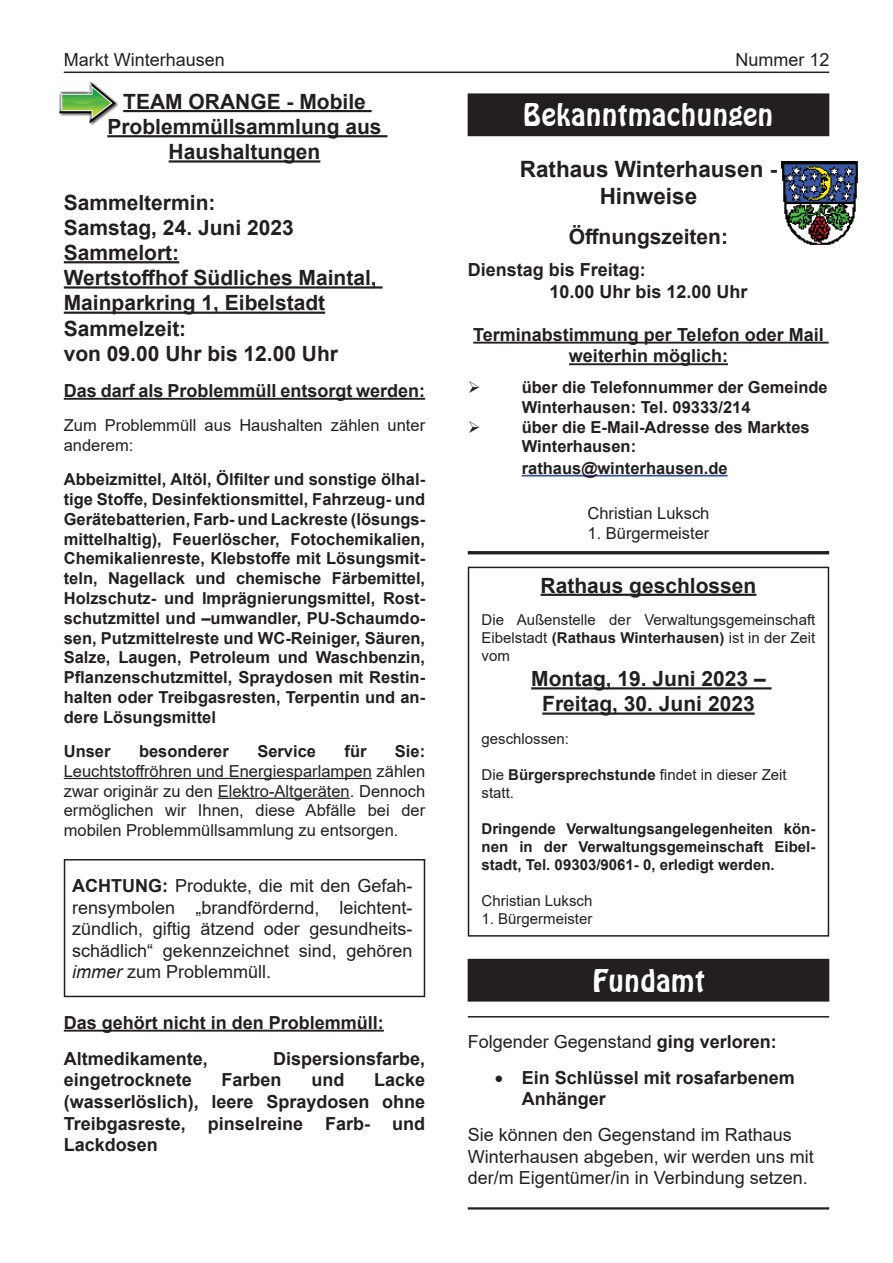
<style>
.page{position:relative;width:893px;height:1263px;background:#fff}
.page>*{position:absolute;margin:0;border:0;box-sizing:border-box;transform-origin:0 0}
.t1{font:30px "Hobo BT";color:#fff}
.t2{font:700 22.5px/27px "Arial";color:#231f20;text-align:center}
.t3{font:700 21px/25.2px "Arial";color:#231f20;text-align:center}
.t4{font:700 18px/21.6px "Arial";color:#231f20}
.t5{font:18px/21.6px "Arial";color:#231f20;text-align:justify}
.t6{font:700 16.5px/19.8px "Arial";color:#231f20}
.t7{font:16.5px/19.8px "Arial";color:#231f20}
.t8{font:15px/18px "Arial";color:#231f20;text-align:justify}
.t9{font:700 15px/18px "Arial";color:#231f20;text-align:justify}
.s1{font-weight:700}
.s2{font-style:italic}
</style>
<div class="page">
<img style="left:59px;top:81px;width:59px;height:45px">
<hr style="left:64px;top:72px;width:765px;height:1px;background:#231f20">
<hr style="left:123px;top:110px;width:249px;height:2px;background:#231f20">
<hr style="left:107px;top:135px;width:280px;height:2px;background:#231f20">
<hr style="left:169px;top:160px;width:151px;height:3px;background:#231f20">
<hr style="left:64px;top:261px;width:115px;height:2px;background:#231f20">
<hr style="left:64px;top:286px;width:319px;height:3px;background:#231f20">
<hr style="left:64px;top:312px;width:261px;height:2px;background:#231f20">
<hr style="left:64px;top:398px;width:361px;height:2px;background:#231f20">
<hr style="left:64px;top:778px;width:308px;height:1px;background:#231f20">
<hr style="left:218px;top:798px;width:132px;height:1px;background:#231f20">
<hr style="left:64px;top:1030px;width:320px;height:1px;background:#231f20">
<div style="left:64px;top:859px;width:361px;height:138px;border:2px solid #231f20"></div>
<hr style="left:473px;top:342px;width:356px;height:2px;background:#231f20">
<hr style="left:569px;top:363px;width:159px;height:2px;background:#231f20">
<hr style="left:522px;top:475px;width:206px;height:2px;background:#3853a3">
<hr style="left:468px;top:551px;width:361px;height:3px;background:#231f20">
<img style="left:781px;top:162px;width:77px;height:83px">
<div style="left:468px;top:94px;width:361px;height:42px;background:#231f20"></div>
<hr style="left:540px;top:594px;width:216px;height:2px;background:#231f20">
<hr style="left:531px;top:687px;width:241px;height:2px;background:#231f20">
<hr style="left:542px;top:712px;width:213px;height:3px;background:#231f20">
<div style="left:468px;top:567px;width:361px;height:369px;border:2px solid #231f20"></div>
<hr style="left:468px;top:1016px;width:361px;height:1px;background:#231f20">
<div style="left:468px;top:959px;width:361px;height:42px;background:#231f20"></div>
<hr style="left:468px;top:1207px;width:361px;height:2px;background:#231f20">
<p class="t5" style="left:64px;top:49px;width:163px">Markt Winterhausen</p>
<p class="t5" style="left:735px;top:49px;width:96px">Nummer 12</p>
<p class="t3" style="left:107px;top:89px;width:276px">TEAM ORANGE - Mobile<br>Problemmüllsammlung aus<br>Haushaltungen</p>
<p class="t3" style="left:64px;top:190px;width:314px;text-align:left">Sammeltermin:<br>Samstag, 24. Juni 2023<br>Sammelort:<br>Wertstoffhof Südliches Maintal,<br>Mainparkring 1, Eibelstadt<br>Sammelzeit:<br>von 09.00 Uhr bis 12.00 Uhr</p>
<p class="t4" style="left:64px;top:380px;width:363px">Das darf als Problemmüll entsorgt werden:</p>
<p class="t7" style="left:64px;top:415px;width:363px">Zum Problemmüll aus Haushalten zählen unter anderem:</p>
<p class="t6" style="left:64px;top:470px;width:363px;text-align:justify">Abbeizmittel, Altöl, Ölfilter und sonstige ölhal&shy;tige Stoffe, Desinfektionsmittel, Fahrzeug- und Gerätebatterien, Farb- und Lackreste (lösungs&shy;mittelhaltig), Feuerlöscher, Fotochemikalien, Chemikalienreste, Klebstoffe mit Lösungsmit&shy;teln, Nagellack und chemische Färbemittel, Holzschutz- und Imprägnierungsmittel, Rost&shy;schutzmittel und –umwandler, PU-Schaumdo&shy;sen, Putzmittelreste und WC-Reiniger, Säuren, Salze, Laugen, Petroleum und Waschbenzin, Pflanzenschutzmittel, Spraydosen mit Restin&shy;halten oder Treibgasresten, Terpentin und an&shy;dere Lösungsmittel</p>
<p class="t6" style="left:64px;top:741px;width:48px">Unser</p>
<p class="t6" style="left:139px;top:741px;width:91px">besonderer</p>
<p class="t6" style="left:257px;top:741px;width:60px">Service</p>
<p class="t6" style="left:344px;top:741px;width:23px">für</p>
<p class="t6" style="left:395px;top:741px;width:32px">Sie:</p>
<p class="t7" style="left:64px;top:761px;width:363px;text-align:justify">Leuchtstoffröhren und Energiesparlampen zählen zwar originär zu den Elektro-Altgeräten. Dennoch ermöglichen wir Ihnen, diese Abfälle bei der mobilen Problemmüllsammlung zu entsorgen.</p>
<p class="t5" style="left:72px;top:875px;width:342px"><span class="s1">ACHTUNG:</span> Produkte, die mit den Gefah&shy;rensymbolen „brandfördernd, leichtent&shy;zündlich, giftig ätzend oder gesundheits&shy;schädlich“ gekennzeichnet sind, gehören <span class="s2">immer</span> zum Problemmüll.</p>
<p class="t4" style="left:64px;top:1005px;width:322px;line-height:36px">Das gehört nicht in den Problemmüll:<br>Altmedikamente,</p>
<h1 class="t1" style="left:523px;top:97px;width:252px">Bekanntmachungen</h1>
<h2 class="t2" style="left:520px;top:156px;width:259px">Rathaus Winterhausen -<br>Hinweise</h2>
<p class="t3" style="left:569px;top:224px;width:161px">Öffnungszeiten:</p>
<p class="t4" style="left:549px;top:259px;width:200px;text-indent:-82px">Dienstag bis Freitag:<br>10.00 Uhr bis 12.00 Uhr</p>
<p class="t4" style="left:473px;top:324px;width:352px;text-align:center">Terminabstimmung per Telefon oder Mail weiterhin möglich:</p>
<p class="t6" style="left:522px;top:377px;width:307px">über die Telefonnummer der Gemeinde<br>Winterhausen: Tel. 09333/214</p>
<p class="t6" style="left:522px;top:417px;width:289px">über die E-Mail-Adresse des Marktes<br>Winterhausen:</p>
<p class="t6" style="left:522px;top:458px;width:207px">rathaus@winterhausen.de</p>
<p class="t7" style="left:587px;top:503px;width:123px">Christian Luksch</p>
<p class="t7" style="left:587px;top:523px;width:123px">1. Bürgermeister</p>
<p class="t3" style="left:540px;top:573px;width:217px">Rathaus geschlossen</p>
<p class="t8" style="left:482px;top:611px;width:335px">Die Außenstelle der Verwaltungsgemeinschaft Eibelstadt <span class="s1">(Rathaus Winterhausen)</span> ist in der Zeit vom</p>
<p class="t3" style="left:531px;top:666px;width:236px">Montag, 19. Juni 2023 –<br>Freitag, 30. Juni 2023</p>
<p class="t8" style="left:482px;top:729px;width:89px">geschlossen:</p>
<p class="t8" style="left:482px;top:765px;width:307px">Die <span class="s1">Bürgersprechstunde</span> findet in dieser Zeit statt.</p>
<p class="t9" style="left:482px;top:820px;width:335px">Dringende Verwaltungsangelegenheiten kön&shy;nen in der Verwaltungsgemeinschaft Eibel&shy;stadt, Tel. 09303/9061- 0, erledigt werden.</p>
<p class="t8" style="left:482px;top:891px;width:112px">Christian Luksch</p>
<p class="t8" style="left:482px;top:909px;width:112px">1. Bürgermeister</p>
<h1 class="t1" style="left:592px;top:962px;width:115px">Fundamt</h1>
<p class="t5" style="left:468px;top:1030px;width:311px">Folgender Gegenstand <span class="s1">ging verloren:</span></p>
<p class="t4" style="left:522px;top:1066px;width:275px;text-indent:-27px">• Ein Schlüssel mit rosafarbenem<br>Anhänger</p>
<p class="t5" style="left:468px;top:1124px;width:348px;text-align:left">Sie können den Gegenstand im Rathaus<br>Winterhausen abgeben, wir werden uns mit der/m Eigentümer/in in Verbindung setzen.</p>
<p class="t4" style="left:273px;top:1048px;width:154px">Dispersionsfarbe,</p>
<p class="t4" style="left:64px;top:1069px;width:363px;text-align:justify;text-indent:310px">Lacke (wasserlöslich), leere Spraydosen ohne Treibgasreste, pinselreine Farb- und Lackdosen</p>
<p class="t4" style="left:64px;top:1069px;width:130px">eingetrocknete</p>
<p class="t4" style="left:222px;top:1069px;width:62px">Farben</p>
<p class="t4" style="left:311px;top:1069px;width:34px">und</p>
</div>
